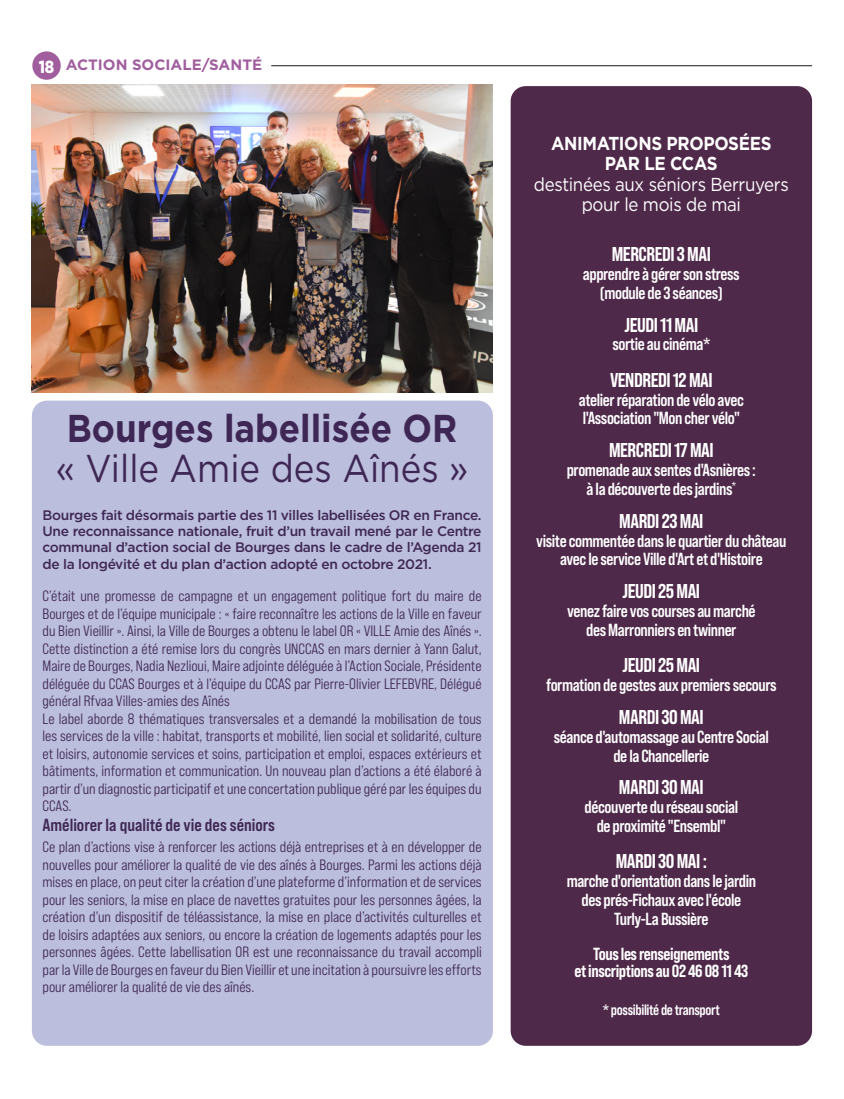
<style>
.page{position:relative;width:844px;height:1099px;background:#fff}
.page>*{position:absolute;margin:0;border:0;box-sizing:border-box;transform-origin:0 0}
.t1{font:700 38.75px "Gotham";color:#3f2755;scale:.9 1}
.t2{font:38.75px "Gotham";color:#3f2755;scale:.9 1}
.t3{font:20px "Bebas Neue Pro Sm E Eb";letter-spacing:-.025em;color:#fff;scale:.95 1}
.t4{font:18.75px/20px "Gotham";letter-spacing:-.02em;color:#fff;text-align:center;scale:.9 1}
.t5{font:700 18.75px/20px "Gotham";letter-spacing:-.02em;color:#fff;text-align:center;scale:.9 1}
.t6{font:17.5px/18.8px "Bebas Neue Pro Sm E Bd";letter-spacing:-.025em;color:#fff;text-align:center;scale:.95 1}
.t7{font:17.5px/17.5px "Bebas Neue Pro Sm E Eb";letter-spacing:-.025em;color:#fff;text-align:center;scale:.95 1}
.t8{font:17.5px "Bebas Neue Pro Sm E Bd";color:#3f2755}
.t9{font:15px/17.5px "Bebas Neue Pro Sm E Md";color:#3f2755}
.t10{font:15px "Bebas Neue Pro Sm E Bd";letter-spacing:-.025em;color:#fff;scale:.95 1}
.t11{font:700 15px "Gotham";color:#a15e9e}
.t12{font:500 13.75px/16.2px "Gotham";letter-spacing:-.025em;color:#3f2755;text-align:justify}
.s1{font-weight:900;font-size:17.5px;color:#fff}
</style>
<div class="page">
<img style="left:32px;top:85px;width:461px;height:307px">
<div style="left:32px;top:400px;width:461px;height:645px;background:#bbbedc;border-radius:15px"></div>
<div style="left:32px;top:51px;width:29px;height:29px;background:#a15e9e;border-radius:50%"></div>
<hr style="left:271px;top:65px;width:540px;height:1px;background:#1a171c">
<div style="left:510px;top:86px;width:301px;height:959px;background:#4f294a;border-radius:15px"></div>
<p class="t11" style="left:39px;top:55px;width:225px"><span class="s1">18</span> ACTION SOCIALE/SANTÉ</p>
<h1 class="t1" style="left:67px;top:405px;width:435px">Bourges labellisée OR</h1>
<h1 class="t2" style="left:56px;top:445px;width:460px">« Ville Amie des Aînés »</h1>
<p class="t12" style="left:43px;top:506px;width:440px">Bourges fait désormais partie des 11 villes labellisées OR en France.<br>Une reconnaissance nationale, fruit d’un travail mené par le Centre communal d’action social de Bourges dans le cadre de l’Agenda 21 de la longévité et du plan d’action adopté en octobre 2021.</p>
<p class="t9" style="left:43px;top:587px;width:440px">C’était une promesse de campagne et un engagement politique fort du maire de Bourges et de l’équipe municipale : « faire reconnaître les actions de la Ville en faveur du Bien Vieillir ». Ainsi, la Ville de Bourges a obtenu le label OR « VILLE Amie des Aînés ».<br>Cette distinction a été remise lors du congrès UNCCAS en mars dernier à Yann Galut, Maire de Bourges, Nadia Nezlioui, Maire adjointe déléguée à l’Action Sociale, Présidente déléguée du CCAS Bourges et à l’équipe du CCAS par Pierre-Olivier LEFEBVRE, Délégué général Rfvaa Villes-amies des Aînés<br>Le label aborde 8 thématiques transversales et a demandé la mobilisation de tous les services de la ville : habitat, transports et mobilité, lien social et solidarité, culture et loisirs, autonomie services et soins, participation et emploi, espaces extérieurs et bâtiments, information et communication. Un nouveau plan d’actions a été élaboré à partir d’un diagnostic participatif et une concertation publique géré par les équipes du CCAS.</p>
<p class="t8" style="left:43px;top:814px;width:234px">Améliorer la qualité de vie des séniors</p>
<p class="t9" style="left:43px;top:837px;width:440px;text-align:justify">Ce plan d’actions vise à renforcer les actions déjà entreprises et à en développer de nouvelles pour améliorer la qualité de vie des aînés à Bourges. Parmi les actions déjà mises en place, on peut citer la création d’une plateforme d’information et de services pour les seniors, la mise en place de navettes gratuites pour les personnes âgées, la création d’un dispositif de téléassistance, la mise en place d’activités culturelles et de loisirs adaptées aux seniors, ou encore la création de logements adaptés pour les personnes âgées. Cette labellisation OR est une reconnaissance du travail accompli par la Ville de Bourges en faveur du Bien Vieillir et une incitation à poursuivre les efforts pour améliorer la qualité de vie des aînés.</p>
<p class="t5" style="left:551px;top:134px;width:246px">ANIMATIONS PROPOSÉES<br>PAR LE CCAS</p>
<p class="t4" style="left:533px;top:174px;width:284px">destinées aux séniors Berruyers pour le mois de mai</p>
<h2 class="t3" style="left:611px;top:242px;width:106px">MERCREDI 3 MAI</h2>
<p class="t6" style="left:582px;top:264px;width:166px">apprendre à gérer son stress (module de 3 séances)</p>
<h2 class="t3" style="left:624px;top:313px;width:79px">JEUDI 11 MAI</h2>
<p class="t6" style="left:612px;top:334px;width:105px">sortie au cinéma*</p>
<h2 class="t3" style="left:610px;top:368px;width:109px">VENDREDI 12 MAI</h2>
<p class="t6" style="left:578px;top:390px;width:175px;text-align:left">atelier réparation de vélo avec l'Association "Mon cher vélo"</p>
<h2 class="t3" style="left:609px;top:438px;width:112px">MERCREDI 17 MAI</h2>
<p class="t6" style="left:566px;top:460px;width:201px">promenade aux sentes d'Asnières : à la découverte des jardins<sup>*</sup></p>
<h2 class="t3" style="left:619px;top:509px;width:90px">MARDI 23 MAI</h2>
<p class="t6" style="left:536px;top:531px;width:265px">visite commentée dans le quartier du château avec le service Ville d'Art et d'Histoire</p>
<h2 class="t3" style="left:622px;top:579px;width:83px">JEUDI 25 MAI</h2>
<p class="t6" style="left:567px;top:601px;width:200px">venez faire vos courses au marché des Marronniers en twinner</p>
<h2 class="t3" style="left:622px;top:653px;width:83px">JEUDI 25 MAI</h2>
<p class="t6" style="left:546px;top:675px;width:244px">formation de gestes aux premiers secours</p>
<h2 class="t3" style="left:618px;top:705px;width:91px">MARDI 30 MAI</h2>
<p class="t6" style="left:553px;top:727px;width:228px">séance d'automassage au Centre Social de la Chancellerie</p>
<h2 class="t3" style="left:618px;top:775px;width:91px">MARDI 30 MAI</h2>
<p class="t6" style="left:584px;top:797px;width:163px">découverte du réseau social de proximité "Ensembl"</p>
<h2 class="t3" style="left:615px;top:849px;width:98px">MARDI 30 MAI :</h2>
<p class="t6" style="left:566px;top:871px;width:201px">marche d'orientation dans le jardin des prés-Fichaux avec l'école<br>Turly-La Bussière</p>
<p class="t7" style="left:574px;top:944px;width:184px">Tous les renseignements<br>et inscriptions au 02 46 08 11 43</p>
<p class="t10" style="left:602px;top:1000px;width:124px">* possibilité de transport</p>
</div>
